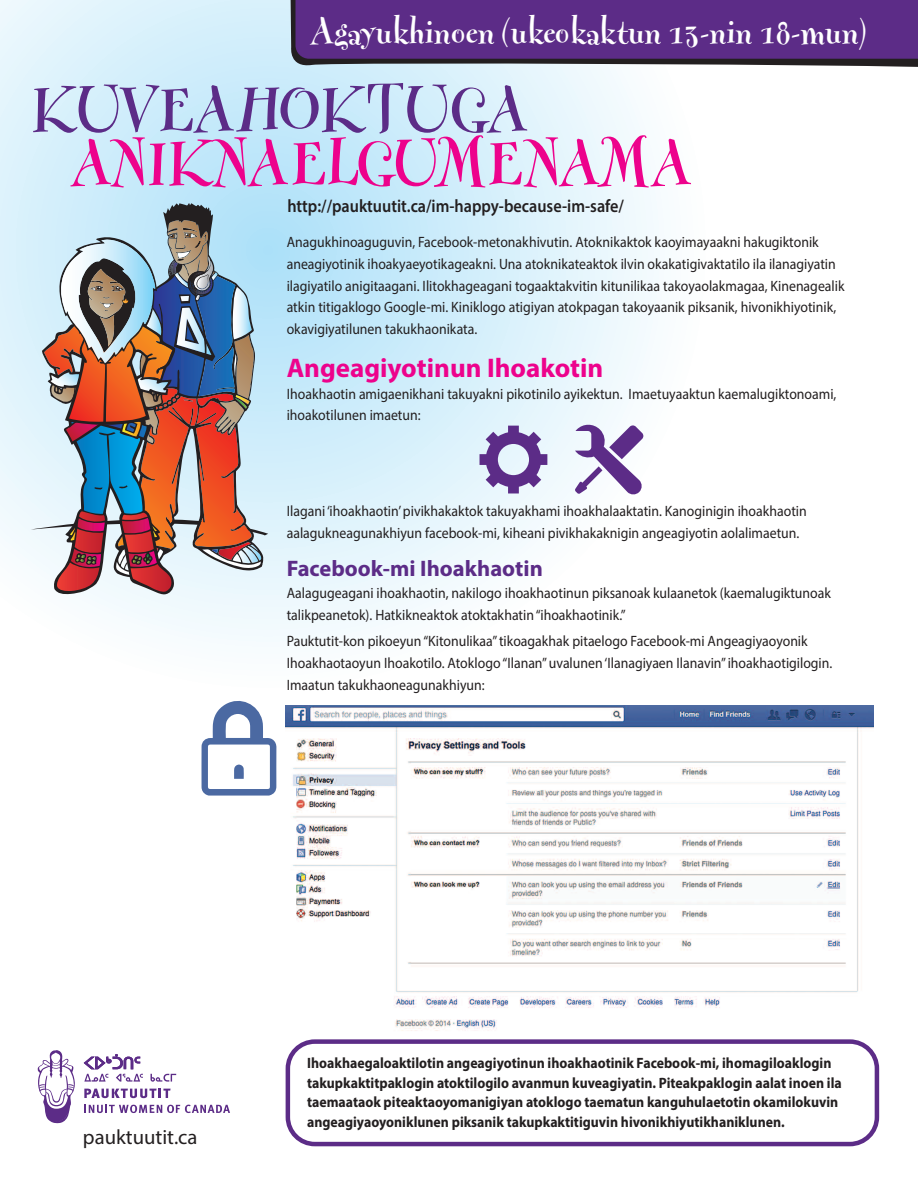
<style>
.page{position:relative;width:918px;height:1188px;background:#fff}
.page>*{position:absolute;margin:0;border:0;box-sizing:border-box;transform-origin:0 0}
.t1{font:700 61.5px "Fontesque";color:#ed028c}
.t2{font:700 61.5px "Fontesque";color:#5c2c87}
.t3{font:700 36px "Fontesque";color:#fff}
.t4{font:700 27px "Myriad Pro";color:#ed028c}
.t5{font:700 22.5px "Myriad Pro";color:#5c2c87}
.t6{font:20.7px "Myriad Pro";color:#231f20}
.t7{font:600 18px "Myriad Pro";color:#231f20;scale:.9 1}
.t8{font:15px/21.8px "Myriad Pro";color:#231f20;scale:.92 1}
.t9{font:700 15px/19.5px "Myriad Pro";color:#231f20;scale:.92 1}
</style>
<div class="page">
<svg style="left:0;top:0;width:660px;height:642px"></svg>
<svg style="left:289px;top:0;width:629px;height:68px;background:#5e3684"></svg>
<svg style="left:37px;top:1050px;width:38px;height:74px"></svg>
<svg style="left:83px;top:1054px;width:60px;height:28px"></svg>
<svg style="left:151px;top:1074px;width:25px;height:8px"></svg>
<svg style="left:84px;top:1089px;width:87px;height:9px"></svg>
<svg style="left:84px;top:1105px;width:146px;height:8px"></svg>
<svg style="left:480px;top:426px;width:67px;height:67px;background:#a393c3"></svg>
<svg style="left:575px;top:423px;width:69px;height:72px"></svg>
<div style="left:286px;top:1039px;width:593px;height:107px;border:4px solid #5c2c87;border-radius:27px"></div>
<svg style="left:31px;top:203px;width:237px;height:392px;background:#a79ba0"></svg>
<img style="left:286px;top:705px;width:588px;height:326px">
<svg style="left:201px;top:701px;width:75px;height:95px"></svg>
<h2 class="t3" style="left:312px;top:9px;width:556px">Agayukhinoen (ukeokaktun 13-nin 18-mun)</h2>
<h1 class="t2" style="left:32px;top:73px;width:499px">KUVEAHOKTUGA</h1>
<h1 class="t1" style="left:73px;top:126px;width:621px">ANIKNAELGUMENAMA</h1>
<p class="t7" style="left:287px;top:199px;width:376px">http://pauktuutit.ca/im-happy-because-im-safe/</p>
<p class="t8" style="left:287px;top:232px;width:608px">Anagukhinoaguguvin, Facebook-metonakhivutin. Atoknikaktok kaoyimayaakni hakugiktonik aneagiyotinik ihoakyaeyotikageakni. Una atoknikateaktok ilvin okakatigivaktatilo ila ilanagiyatin ilagiyatilo anigitaagani. Ilitokhageagani togaaktakvitin kitunilikaa takoyaolakmagaa, Kinenagealik atkin titigaklogo Google-mi. Kiniklogo atigiyan atokpagan takoyaanik piksanik, hivonikhiyotinik, okavigiyatilunen takukhaonikata.</p>
<h3 class="t4" style="left:287px;top:358px;width:318px">Angeagiyotinun Ihoakotin</h3>
<p class="t8" style="left:287px;top:384px;width:599px">Ihoakhaotin amigaenikhani takuyakni pikotinilo ayikektun. Imaetuyaaktun kaemalugiktonoami, ihoakotilunen imaetun:</p>
<p class="t8" style="left:287px;top:502px;width:567px">Ilagani ‘ihoakhaotin’pivikhakaktok takuyakhami ihoakhalaaktatin. Kanoginigin ihoakhaotin aalagukneagunakhiyun facebook-mi, kiheani pivikhakaknigin angeagiyotin aolalimaetun.</p>
<h3 class="t5" style="left:287px;top:560px;width:258px">Facebook-mi Ihoakhaotin</h3>
<p class="t8" style="left:287px;top:583px;width:593px">Aalagugeagani ihoakhaotin, nakilogo ihoakhaotinun piksanoak kulaanetok (kaemalugiktunoak talikpeanetok). Hatkikneaktok atoktakhatin“ihoakhaotinik.”</p>
<p class="t8" style="left:287px;top:631px;width:595px">Pauktutit-kon pikoeyun“Kitonulikaa”tikoagakhak pitaelogo Facebook-mi Angeagiyaoyonik<br>Ihoakhaotaoyun Ihoakotilo. Atoklogo“Ilanan”uvalunen‘Ilanagiyaen Ilanavin”ihoakhaotigilogin.<br>Imaatun takukhaoneagunakhiyun:</p>
<h3 class="t6" style="left:83px;top:1129px;width:116px">pauktuutit.ca</h3>
<p class="t9" style="left:307px;top:1055px;width:583px">Ihoakhaegaloaktilotin angeagiyotinun ihoakhaotinik Facebook-mi, ihomagiloaklogin takupkaktitpaklogin atoktilogilo avanmun kuveagiyatin. Piteakpaklogin aalat inoen ila taemaataok piteaktaoyomanigiyan atoklogo taematun kanguhulaetotin okamilokuvin angeagiyaoyoniklunen piksanik takupkaktitiguvin hivonikhiyutikhaniklunen.</p>
</div>
